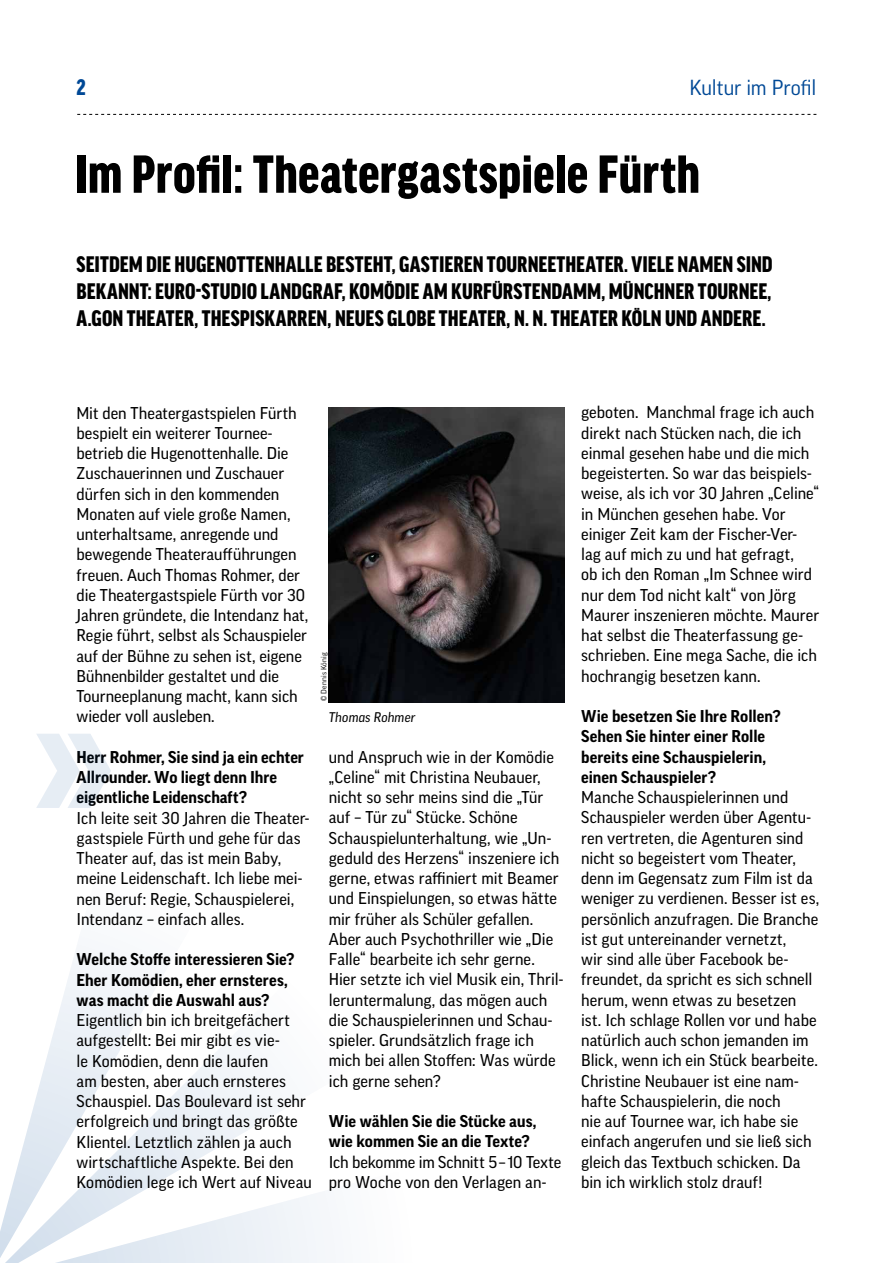
<style>
.page{position:relative;width:893px;height:1263px;background:#fff}
.page>*{position:absolute;margin:0;border:0;box-sizing:border-box;transform-origin:0 0}
.t1{font:900 condensed 57px "Good Headline Pro";letter-spacing:.005em;color:#000}
.t2{font:900 condensed 24px/27px "Good Headline Pro";color:#000;text-align:justify}
.t3{font:900 condensed 24px "Good Headline Pro";color:#004996}
.t4{font:21px "Good Pro";letter-spacing:-.005em;color:#004996}
.t5{font:16.5px/20.2px "Good Pro News";letter-spacing:.005em;color:#000}
.t6{font:700 16.5px/20.2px "Good Pro";letter-spacing:.005em;color:#000}
.t7{font:italic 13.5px "Good Pro News";letter-spacing:.01em;color:#000}
.t8{font:7.5px "Good Pro";letter-spacing:.02em;color:#000}
</style>
<div class="page">
<svg style="left:203px;top:1042px;width:123px;height:221px;fill:#f6f8fb"></svg>
<svg style="left:0;top:954px;width:203px;height:309px"></svg>
<svg style="left:77px;top:114px;width:739px;height:1px"></svg>
<img style="left:329px;top:407px;width:235px;height:295px">
<svg style="left:36px;top:734px;width:75px;height:74px"></svg>
<h2 class="t3" style="left:77px;top:74px;width:11px">2</h2>
<p class="t4" style="left:689px;top:75px;width:128px">Kultur im Profil</p>
<h1 class="t1" style="left:75px;top:144px;width:626px">Im Profil: Theatergastspiele Fürth</h1>
<p class="t2" style="left:77px;top:250px;width:697px">SEITDEM DIE HUGENOTTENHALLE BESTEHT, GASTIEREN TOURNEETHEATER. VIELE NAMEN SIND BEKANNT: EURO-STUDIO LANDGRAF, KOMÖDIE AM KURFÜRSTENDAMM, MÜNCHNER TOURNEE, A.GON THEATER, THESPISKARREN, NEUES GLOBE THEATER, N. N. THEATER KÖLN UND ANDERE.</p>
<p class="t5" style="left:77px;top:402px;width:233px">Mit den Theatergastspielen Fürth bespielt ein weiterer Tournee&shy;betrieb die Hugenottenhalle. Die<br>Zuschauerinnen und Zuschauer dürfen sich in den kommenden<br>Monaten auf viele große Namen, unterhaltsame, anregende und bewegende Theateraufführungen freuen. Auch Thomas Rohmer, der die Theatergastspiele Fürth vor 30<br>Jahren gründete, die Intendanz hat,<br>Regie führt, selbst als Schauspieler auf der Bühne zu sehen ist, eigene<br>Bühnenbilder gestaltet und die<br>Tourneeplanung macht, kann sich wieder voll ausleben.</p>
<p class="t6" style="left:77px;top:747px;width:229px">Herr Rohmer, Sie sind ja ein echter<br>Allrounder. Wo liegt denn Ihre eigentliche Leidenschaft?</p>
<p class="t5" style="left:77px;top:807px;width:234px">Ich leite seit 30 Jahren die Theater&shy;gastspiele Fürth und gehe für das Theater auf, das ist mein Baby, meine Leidenschaft. Ich liebe mei&shy;nen Beruf: Regie, Schauspielerei, Intendanz – einfach alles.</p>
<p class="t6" style="left:77px;top:949px;width:220px">Welche Stoffe interessieren Sie?<br>Eher Komödien, eher ernsteres, was macht die Auswahl aus?</p>
<p class="t5" style="left:77px;top:1010px;width:237px">Eigentlich bin ich breitgefächert aufgestellt: Bei mir gibt es vie-<br>le Komödien, denn die laufen<br>am besten, aber auch ernsteres Schauspiel. Das Boulevard ist sehr erfolgreich und bringt das größte Klientel. Letztlich zählen ja auch wirtschaftliche Aspekte. Bei den Komödien lege ich Wert auf Niveau</p>
<p class="t8" style="left:319px;top:701px;width:50px;rotate:-90deg">© Dennis König</p>
<p class="t7" style="left:329px;top:710px;width:88px">Thomas Rohmer</p>
<p class="t5" style="left:329px;top:747px;width:236px">und Anspruch wie in der Komödie „Celine“ mit Christina Neubauer, nicht so sehr meins sind die „Tür auf – Tür zu“ Stücke. Schöne<br>Schauspielunterhaltung, wie „Un&shy;geduld des Herzens“ inszeniere ich gerne, etwas raffiniert mit Beamer und Einspielungen, so etwas hätte mir früher als Schüler gefallen.<br>Aber auch Psychothriller wie „Die<br>Falle“ bearbeite ich sehr gerne.<br>Hier setzte ich viel Musik ein, Thril&shy;leruntermalung, das mögen auch die Schauspielerinnen und Schau&shy;spieler. Grundsätzlich frage ich mich bei allen Stoffen: Was würde ich gerne sehen?</p>
<p class="t6" style="left:329px;top:1111px;width:209px">Wie wählen Sie die Stücke aus, wie kommen Sie an die Texte?</p>
<p class="t5" style="left:329px;top:1151px;width:234px">Ich bekomme im Schnitt 5– 10 Texte pro Woche von den Verlagen an-</p>
<p class="t5" style="left:581px;top:402px;width:240px">geboten. Manchmal frage ich auch direkt nach Stücken nach, die ich einmal gesehen habe und die mich begeisterten. So war das beispiels&shy;weise, als ich vor 30 Jahren „Celine“ in München gesehen habe. Vor einiger Zeit kam der Fischer-Ver&shy;lag auf mich zu und hat gefragt,<br>ob ich den Roman „Im Schnee wird nur dem Tod nicht kalt“ von Jörg<br>Maurer inszenieren möchte. Maurer hat selbst die Theaterfassung ge&shy;schrieben. Eine mega Sache, die ich hochrangig besetzen kann.</p>
<p class="t6" style="left:581px;top:706px;width:201px">Wie besetzen Sie Ihre Rollen?<br>Sehen Sie hinter einer Rolle bereits eine Schauspielerin, einen Schauspieler?</p>
<p class="t5" style="left:581px;top:787px;width:240px">Manche Schauspielerinnen und Schauspieler werden über Agentu&shy;ren vertreten, die Agenturen sind nicht so begeistert vom Theater, denn im Gegensatz zum Film ist da weniger zu verdienen. Besser ist es, persönlich anzufragen. Die Branche ist gut untereinander vernetzt,<br>wir sind alle über Facebook be&shy;freundet, da spricht es sich schnell herum, wenn etwas zu besetzen ist. Ich schlage Rollen vor und habe natürlich auch schon jemanden im Blick, wenn ich ein Stück bearbeite.<br>Christine Neubauer ist eine nam&shy;hafte Schauspielerin, die noch<br>nie auf Tournee war, ich habe sie einfach angerufen und sie ließ sich gleich das Textbuch schicken. Da bin ich wirklich stolz drauf!</p>
</div>
